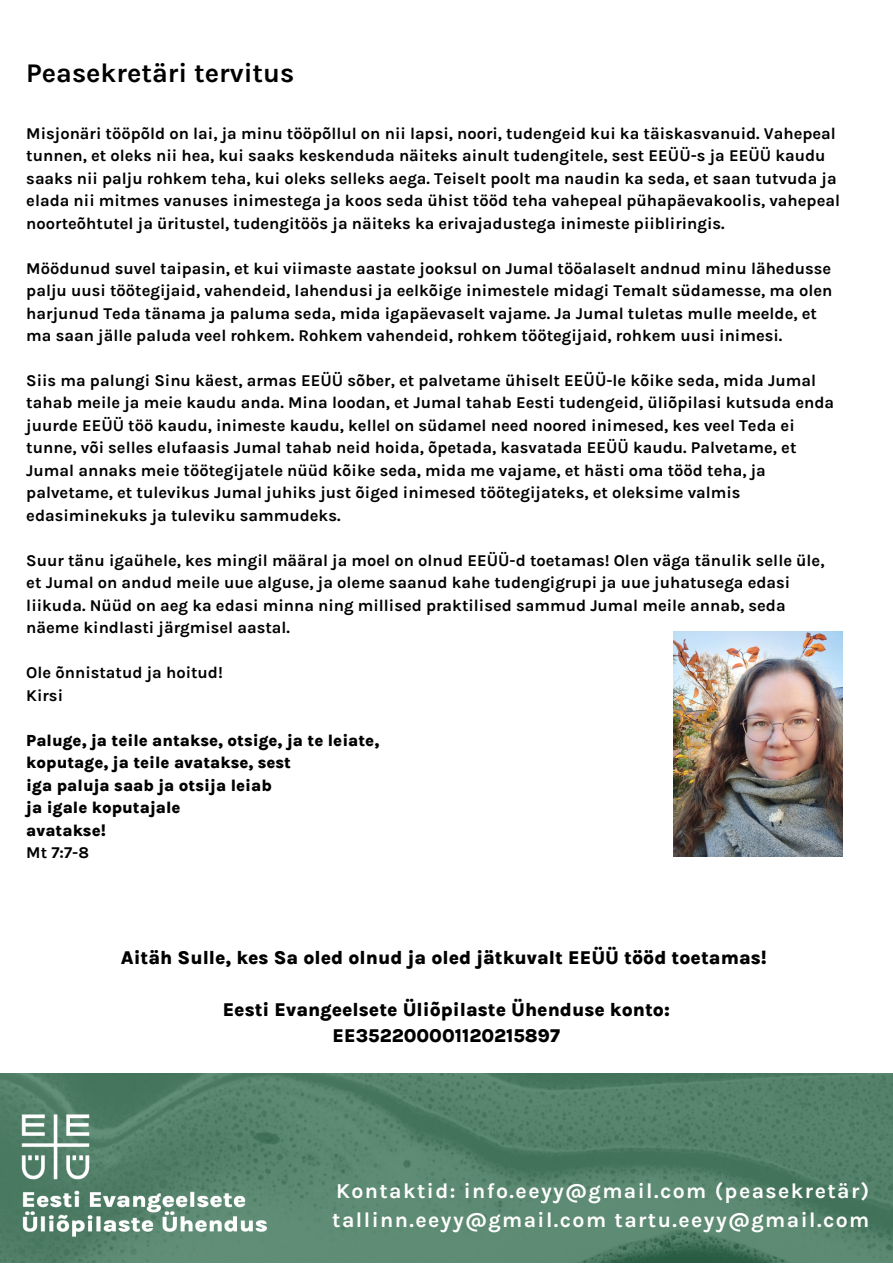
<style>
.page{position:relative;width:893px;height:1264px;background:#fff}
.page>*{position:absolute;margin:0;border:0;box-sizing:border-box;transform-origin:0 0}
.t1{font:700 27px "Karla";color:#000}
.t2{font:700 21.3px/29.2px "Karla";letter-spacing:.07em;color:#fff}
.t3{font:800 19.05px/26.2px "Karla";color:#000;text-align:center}
.t4{font:700 16.5px/22.5px "Karla";color:#000}
.t5{font:800 16.5px/22.5px "Karla";color:#000}
</style>
<div class="page">
<img style="left:0;top:1073px;width:892px;height:189px">
<img style="left:0;top:1093px;width:289px;height:159px">
<img style="left:673px;top:631px;width:169px;height:225px">
<h1 class="t1" style="left:26px;top:57px;width:269px">Peasekretäri tervitus</h1>
<p class="t4" style="left:26px;top:122px;width:815px">Misjonäri tööpõld on lai, ja minu tööpõllul on nii lapsi, noori, tudengeid kui ka täiskasvanuid. Vahepeal tunnen, et oleks nii hea, kui saaks keskenduda näiteks ainult tudengitele, sest EEÜÜ-s ja EEÜÜ kaudu saaks nii palju rohkem teha, kui oleks selleks aega. Teiselt poolt ma naudin ka seda, et saan tutvuda ja elada nii mitmes vanuses inimestega ja koos seda ühist tööd teha vahepeal pühapäevakoolis, vahepeal noorteõhtutel ja üritustel, tudengitöös ja näiteks ka erivajadustega inimeste piibliringis.</p>
<p class="t4" style="left:26px;top:257px;width:807px">Möödunud suvel taipasin, et kui viimaste aastate jooksul on Jumal tööalaselt andnud minu lähedusse palju uusi töötegijaid, vahendeid, lahendusi ja eelkõige inimestele midagi Temalt südamesse, ma olen harjunud Teda tänama ja paluma seda, mida igapäevaselt vajame. Ja Jumal tuletas mulle meelde, et ma saan jälle paluda veel rohkem. Rohkem vahendeid, rohkem töötegijaid, rohkem uusi inimesi.</p>
<p class="t4" style="left:26px;top:369px;width:809px">Siis ma palungi Sinu käest, armas EEÜÜ sõber, et palvetame ühiselt EEÜÜ-le kõike seda, mida Jumal tahab meile ja meie kaudu anda. Mina loodan, et Jumal tahab Eesti tudengeid, üliõpilasi kutsuda enda juurde EEÜÜ töö kaudu, inimeste kaudu, kellel on südamel need noored inimesed, kes veel Teda ei tunne, või selles elufaasis Jumal tahab neid hoida, õpetada, kasvatada EEÜÜ kaudu. Palvetame, et Jumal annaks meie töötegijatele nüüd kõike seda, mida me vajame, et hästi oma tööd teha, ja palvetame, et tulevikus Jumal juhiks just õiged inimesed töötegijateks, et oleksime valmis edasiminekuks ja tuleviku sammudeks.</p>
<p class="t4" style="left:26px;top:549px;width:799px">Suur tänu igaühele, kes mingil määral ja moel on olnud EEÜÜ-d toetamas! Olen väga tänulik selle üle, et Jumal on andud meile uue alguse, ja oleme saanud kahe tudengigrupi ja uue juhatusega edasi liikuda. Nüüd on aeg ka edasi minna ning millised praktilised sammud Jumal meile annab, seda näeme kindlasti järgmisel aastal.</p>
<p class="t4" style="left:26px;top:661px;width:198px">Ole õnnistatud ja hoitud!<br>Kirsi</p>
<p class="t5" style="left:26px;top:729px;width:354px">Paluge, ja teile antakse, otsige, ja te leiate, koputage, ja teile avatakse, sest<br>iga paluja saab ja otsija leiab<br>ja igale koputajale<br>avatakse!</p>
<p class="t4" style="left:26px;top:841px;width:64px">Mt 7:7-8</p>
<p class="t3" style="left:121px;top:944px;width:647px">Aitäh Sulle, kes Sa oled olnud ja oled jätkuvalt EEÜÜ tööd toetamas!</p>
<p class="t3" style="left:223px;top:996px;width:449px">Eesti Evangeelsete Üliõpilaste Ühenduse konto:<br>EE352200001120215897</p>
<p class="t2" style="left:332px;top:1176px;width:538px">Kontaktid: info.eeyy@gmail.com (peasekretär) tallinn.eeyy@gmail.com tartu.eeyy@gmail.com</p>
</div>
